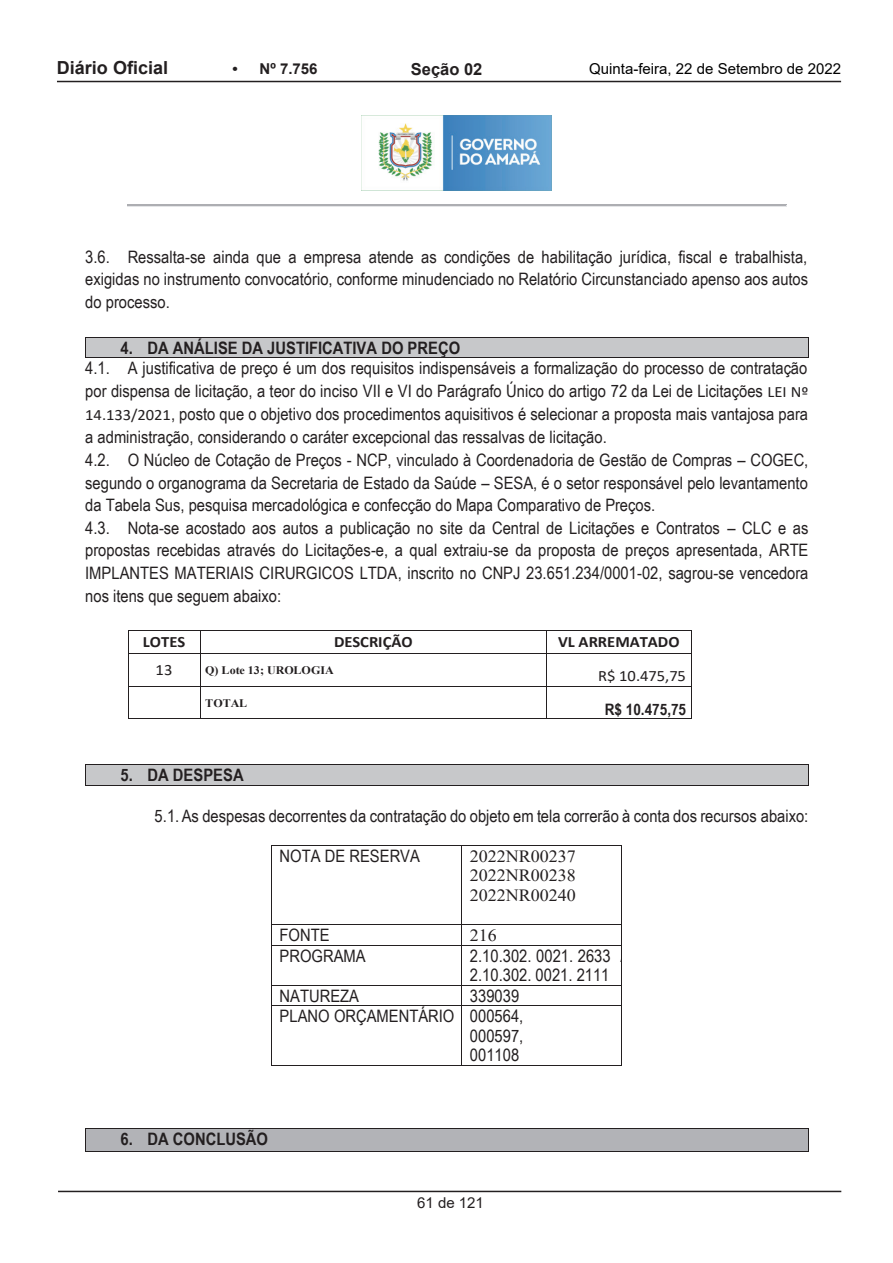
<style>
.page{position:relative;width:893px;height:1263px;background:#fff}
.page>*{position:absolute;margin:0;border:0;box-sizing:border-box;transform-origin:0 0}
.t1{font:700 18px "Arial";color:#231f20}
.t2{font:17.1px/22.8px "Arial Narrow";color:#231f20;scale:1.05 1}
.t3{font:17.1px/19.8px "Times New Roman";color:#231f20;text-align:justify;scale:1.05 1}
.t4{font:700 17.1px "Arial Narrow";color:#231f20;scale:1.05 1}
.t5{font:700 16.5px "Arial";color:#231f20}
.t6{font:700 15.75px "Calibri";color:#231f20;scale:1.05 1}
.t7{font:15.75px "Calibri";letter-spacing:.005em;color:#231f20;scale:1.05 1}
.t8{font:700 15.75px "Arial Narrow";color:#231f20;scale:1.05 1}
.t9{font:15px "Arial";color:#000}
.t10{font:700 15px "Arial";color:#231f20}
.t11{font:15px "Arial";color:#231f20}
.t12{font:700 11.55px "Times New Roman";color:#231f20;scale:1.05 1}
.s1{font-weight:700}
.s2{font-family:"Calibri";font-size:15.75px}
</style>
<div class="page">
<hr style="left:57px;top:81px;width:784px;height:1px;background:#231f20">
<hr style="left:58px;top:1191px;width:783px;height:1px;background:#231f20">
<hr style="left:128px;top:204px;width:659px;height:3px;background:#adaeb2">
<hr style="left:128px;top:206px;width:659px;height:1px;background:#e4e5e7">
<img style="left:378px;top:116px;width:174px;height:74px">
<div style="left:86px;top:338px;width:722px;height:19px;background:#c7c8ca"></div>
<hr style="left:86px;top:337px;width:722px;height:1px;background:#231f20">
<svg style="left:85px;top:337px;width:1px;height:21px"></svg>
<hr style="left:86px;top:357px;width:722px;height:1px;background:#231f20">
<svg style="left:808px;top:337px;width:1px;height:21px"></svg>
<hr style="left:128px;top:631px;width:72px;height:1px;background:#231f20">
<hr style="left:200px;top:631px;width:346px;height:1px;background:#231f20">
<hr style="left:547px;top:631px;width:144px;height:1px;background:#231f20">
<svg style="left:128px;top:632px;width:1px;height:21px"></svg>
<hr style="left:128px;top:653px;width:72px;height:1px;background:#231f20">
<svg style="left:200px;top:632px;width:1px;height:21px"></svg>
<hr style="left:200px;top:653px;width:346px;height:1px;background:#231f20">
<svg style="left:546px;top:631px;width:1px;height:22px"></svg>
<hr style="left:547px;top:653px;width:144px;height:1px;background:#231f20">
<svg style="left:691px;top:631px;width:1px;height:22px"></svg>
<hr style="left:128px;top:653px;width:1px;height:33px;background:#231f20">
<hr style="left:200px;top:653px;width:1px;height:33px;background:#231f20">
<hr style="left:546px;top:653px;width:1px;height:33px;background:#231f20">
<hr style="left:691px;top:653px;width:1px;height:33px;background:#231f20">
<hr style="left:128px;top:686px;width:72px;height:1px;background:#231f20">
<hr style="left:200px;top:686px;width:346px;height:1px;background:#231f20">
<hr style="left:547px;top:686px;width:144px;height:1px;background:#231f20">
<hr style="left:128px;top:686px;width:1px;height:33px;background:#231f20">
<hr style="left:128px;top:719px;width:72px;height:1px;background:#231f20">
<hr style="left:200px;top:686px;width:1px;height:33px;background:#231f20">
<hr style="left:200px;top:719px;width:346px;height:1px;background:#231f20">
<hr style="left:546px;top:686px;width:1px;height:33px;background:#231f20">
<hr style="left:547px;top:719px;width:144px;height:1px;background:#231f20">
<hr style="left:691px;top:686px;width:1px;height:33px;background:#231f20">
<div style="left:86px;top:765px;width:722px;height:20px;background:#c7c8ca"></div>
<hr style="left:86px;top:764px;width:722px;height:1px;background:#231f20">
<svg style="left:85px;top:764px;width:1px;height:22px"></svg>
<hr style="left:86px;top:785px;width:722px;height:1px;background:#231f20">
<svg style="left:808px;top:764px;width:1px;height:22px"></svg>
<hr style="left:272px;top:845px;width:189px;height:1px;background:#231f20">
<hr style="left:462px;top:845px;width:159px;height:1px;background:#231f20">
<hr style="left:271px;top:845px;width:1px;height:79px;background:#231f20">
<hr style="left:461px;top:845px;width:1px;height:79px;background:#231f20">
<hr style="left:621px;top:845px;width:1px;height:79px;background:#231f20">
<hr style="left:272px;top:924px;width:189px;height:1px;background:#231f20">
<hr style="left:462px;top:924px;width:159px;height:1px;background:#231f20">
<svg style="left:271px;top:924px;width:1px;height:21px"></svg>
<hr style="left:272px;top:945px;width:189px;height:1px;background:#231f20">
<svg style="left:461px;top:924px;width:1px;height:21px"></svg>
<hr style="left:462px;top:945px;width:159px;height:1px;background:#231f20">
<svg style="left:621px;top:924px;width:1px;height:21px"></svg>
<hr style="left:271px;top:945px;width:1px;height:40px;background:#231f20">
<hr style="left:461px;top:945px;width:1px;height:40px;background:#231f20">
<hr style="left:621px;top:945px;width:1px;height:40px;background:#231f20">
<hr style="left:272px;top:985px;width:189px;height:1px;background:#231f20">
<hr style="left:462px;top:985px;width:159px;height:1px;background:#231f20">
<svg style="left:271px;top:985px;width:1px;height:21px"></svg>
<hr style="left:272px;top:1005px;width:189px;height:1px;background:#231f20">
<svg style="left:461px;top:985px;width:1px;height:21px"></svg>
<hr style="left:462px;top:1005px;width:159px;height:1px;background:#231f20">
<svg style="left:621px;top:985px;width:1px;height:21px"></svg>
<hr style="left:271px;top:1006px;width:1px;height:59px;background:#231f20">
<hr style="left:272px;top:1065px;width:189px;height:1px;background:#231f20">
<hr style="left:461px;top:1006px;width:1px;height:59px;background:#231f20">
<hr style="left:462px;top:1065px;width:159px;height:1px;background:#231f20">
<hr style="left:621px;top:1006px;width:1px;height:59px;background:#231f20">
<div style="left:86px;top:1129px;width:722px;height:22px;background:#b2b3b7"></div>
<hr style="left:86px;top:1128px;width:722px;height:1px;background:#231f20">
<svg style="left:85px;top:1128px;width:1px;height:24px"></svg>
<hr style="left:86px;top:1151px;width:722px;height:1px;background:#231f20">
<svg style="left:808px;top:1128px;width:1px;height:24px"></svg>
<p class="t1" style="left:57px;top:55px;width:113px">Diário Oficial</p>
<p class="t10" style="left:233px;top:58px;width:87px">• Nº 7.756</p>
<p class="t5" style="left:411px;top:57px;width:73px">Seção 02</p>
<p class="t9" style="left:589px;top:59px;width:253px">Quinta-feira, 22 de Setembro de 2022</p>
<p class="t2" style="left:85px;top:245px;width:690px;text-align:justify">3.6. Ressalta-se ainda que a empresa atende as condições de habilitação jurídica, fiscal e trabalhista, exigidas no instrumento convocatório, conforme minudenciado no Relatório Circunstanciado apenso aos autos do processo.</p>
<p class="t2" style="left:85px;top:337px;width:689px;line-height:20.5px;text-indent:35px"><span class="s1">4. DA ANÁLISE DA JUSTIFICATIVA DO PREÇO<br></span>4.1. A justificativa de preço é um dos requisitos indispensáveis a formalização do processo de contratação</p>
<p class="t2" style="left:85px;top:379px;width:690px">por dispensa de licitação, a teor do inciso VII e VI do Parágrafo Único do artigo 72 da Lei de Licitações <span class="s2">LEI Nº 14.133/2021</span>, posto que o objetivo dos procedimentos aquisitivos é selecionar a proposta mais vantajosa para a administração, considerando o caráter excepcional das ressalvas de licitação.<br>4.2. O Núcleo de Cotação de Preços - NCP, vinculado à Coordenadoria de Gestão de Compras – COGEC, segundo o organograma da Secretaria de Estado da Saúde – SESA, é o setor responsável pelo levantamento da Tabela Sus, pesquisa mercadológica e confecção do Mapa Comparativo de Preços.<br>4.3. Nota-se acostado aos autos a publicação no site da Central de Licitações e Contratos – CLC e as propostas recebidas através do Licitações-e, a qual extraiu-se da proposta de preços apresentada, ARTE IMPLANTES MATERIAIS CIRURGICOS LTDA, inscrito no CNPJ 23.651.234/0001-02, sagrou-se vencedora nos itens que seguem abaixo:</p>
<p class="t6" style="left:143px;top:631px;width:42px">LOTES</p>
<p class="t6" style="left:334px;top:631px;width:76px">DESCRIÇÃO</p>
<p class="t6" style="left:558px;top:631px;width:117px">VL ARREMATADO</p>
<p class="t7" style="left:156px;top:659px;width:18px">13</p>
<p class="t12" style="left:205px;top:662px;width:124px">Q) Lote 13; UROLOGIA</p>
<p class="t7" style="left:598px;top:665px;width:85px">R$ 10.475,75</p>
<p class="t12" style="left:205px;top:694px;width:42px">TOTAL</p>
<p class="t8" style="left:605px;top:698px;width:79px">R$ 10.475,75</p>
<p class="t4" style="left:121px;top:762px;width:119px">5. DA DESPESA</p>
<p class="t2" style="left:155px;top:803px;width:624px">5.1.As despesas decorrentes da contratação do objeto em tela correrão à conta dos recursos abaixo:</p>
<p class="t2" style="left:280px;top:844px;width:135px">NOTA DE RESERVA</p>
<p class="t3" style="left:470px;top:845px;width:102px">2022NR00237<br>2022NR00238<br>2022NR00240</p>
<p class="t2" style="left:280px;top:923px;width:49px">FONTE</p>
<p class="t3" style="left:470px;top:925px;width:27px">216</p>
<p class="t2" style="left:280px;top:943px;width:84px">PROGRAMA</p>
<p class="t2" style="left:470px;top:945px;width:158px;line-height:19.6px">2.10.302. 0021. 2633 A,<br>2.10.302. 0021. 2111</p>
<p class="t2" style="left:280px;top:984px;width:77px">NATUREZA</p>
<p class="t2" style="left:280px;top:985px;width:234px;line-height:20px;text-align:right">339039<br>PLANO ORÇAMENTÁRIO 000564,<br>000597,<br>001108</p>
<p class="t4" style="left:121px;top:1126px;width:142px">6. DA CONCLUSÃO</p>
<p class="t11" style="left:417px;top:1192px;width:68px">61 de 121</p>
</div>
